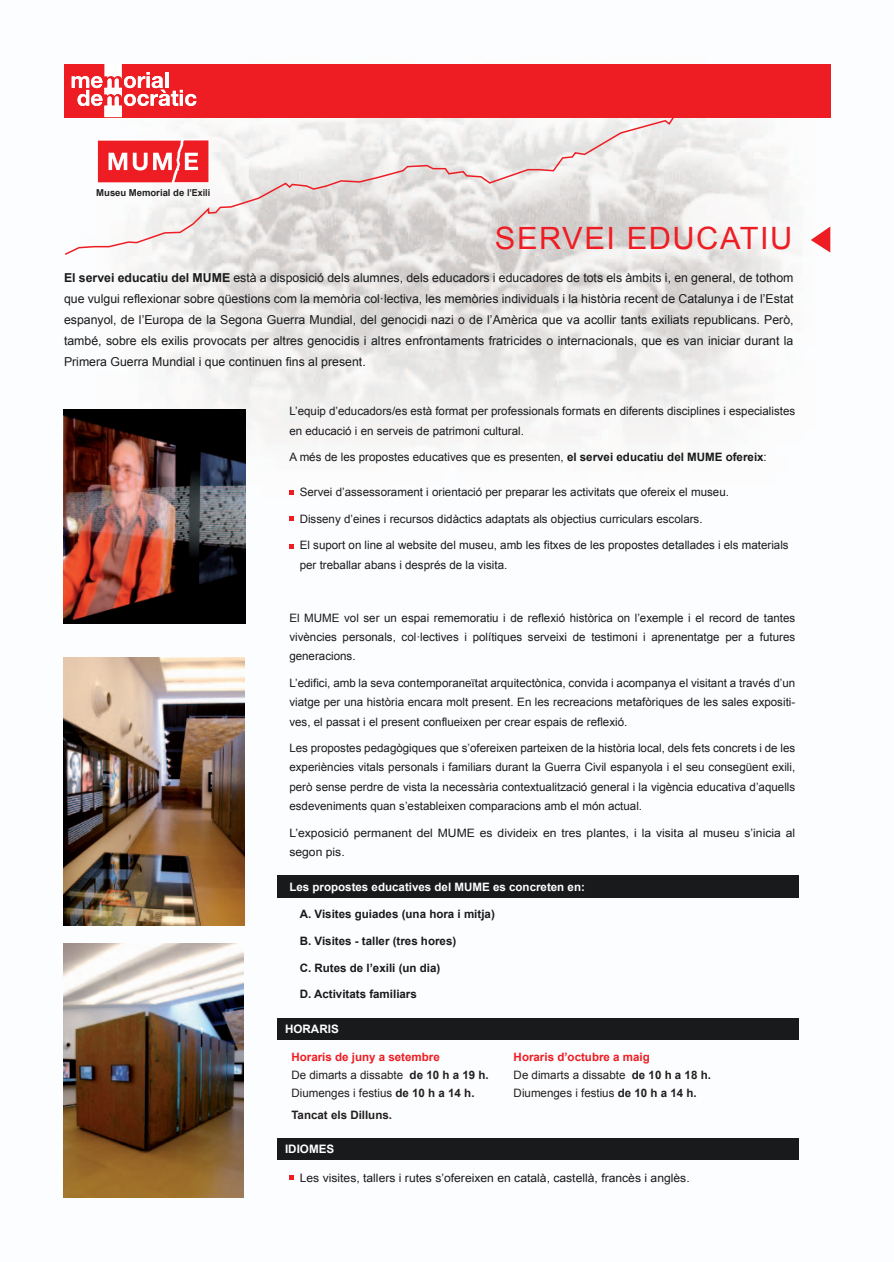
<style>
.page{position:relative;width:894px;height:1262px;background:#fff}
.page>*{position:absolute;margin:0;border:0;box-sizing:border-box;transform-origin:0 0}
.t1{font:30.75px "Arial";letter-spacing:.05em;color:#ee1d23}
.t2{font:12.3px/21px "Arial";color:#191a1c;text-align:justify}
.t3{font:700 11.7px "Arial";color:#fff}
.t4{font:11.55px/19.2px "Arial";color:#191a1c;text-align:justify}
.t5{font:11.55px/19.2px "Arial";color:#191a1c;scale:1.05 1}
.t6{font:11.55px/18px "Arial";color:#231f20}
.t7{font:700 11.55px "Arial";color:#191a1c}
.t8{font:700 11.55px "Arial";color:#fff}
.t9{font:700 11.55px "Arial";color:#231f20}
.t10{font:700 9.45px "Arial";color:#231f20}
.s1{font-weight:700}
.s2{font-weight:700;color:#ee1d23}
</style>
<div class="page">
<img style="left:63px;top:64px;width:768px;height:1134px">
<div style="left:277px;top:875px;width:521px;height:23px;background:#191a1c"></div>
<div style="left:64px;top:64px;width:765px;height:53px;background:#ee1d23"></div>
<svg style="left:104px;top:64px;width:65px;height:9px"></svg>
<svg style="left:63px;top:73px;width:764px;height:183px"></svg>
<svg style="left:289px;top:490px;width:5px;height:4px"></svg>
<svg style="left:289px;top:516px;width:5px;height:5px"></svg>
<svg style="left:289px;top:544px;width:5px;height:4px"></svg>
<svg style="left:289px;top:1175px;width:5px;height:4px"></svg>
<div style="left:277px;top:1017px;width:521px;height:22px;background:#191a1c"></div>
<div style="left:277px;top:1138px;width:521px;height:22px;background:#191a1c"></div>
<svg style="left:810px;top:226px;width:19px;height:26px"></svg>
<img style="left:64px;top:410px;width:181px;height:213px">
<img style="left:64px;top:943px;width:180px;height:254px">
<img style="left:64px;top:657px;width:180px;height:268px">
<p class="t10" style="left:96px;top:187px;width:115px">Museu Memorial de l’Exili</p>
<h1 class="t1" style="left:494px;top:218px;width:299px">SERVEI EDUCATIU</h1>
<p class="t2" style="left:64px;top:267px;width:730px"><span class="s1">El servei educatiu del MUME</span> està a disposició dels alumnes, dels educadors i educadores de tots els àmbits i, en general, de tothom que vulgui reflexionar sobre qüestions com la memòria col·lectiva, les memòries individuals i la història recent de Catalunya i de l’Estat espanyol, de l’Europa de la Segona Guerra Mundial, del genocidi nazi o de l’Amèrica que va acollir tants exiliats republicans. Però, també, sobre els exilis provocats per altres genocidis i altres enfrontaments fratricides o internacionals, que es van iniciar durant la Primera Guerra Mundial i que continuen fins al present.</p>
<p class="t4" style="left:289px;top:402px;width:507px">L’equip d’educadors/es està format per professionals formats en diferents disciplines i especialistes en educació i en serveis de patrimoni cultural.</p>
<p class="t4" style="left:289px;top:448px;width:478px">A més de les propostes educatives que es presenten, <span class="s1">el servei educatiu del MUME ofereix</span>:</p>
<p class="t4" style="left:299px;top:482px;width:430px">Servei d’assessorament i orientació per preparar les activitats que ofereix el museu.</p>
<p class="t4" style="left:299px;top:509px;width:404px">Disseny d’eines i recursos didàctics adaptats als objectius curriculars escolars.</p>
<p class="t4" style="left:299px;top:536px;width:490px">El suport on line al website del museu, amb les fitxes de les propostes detallades i els materials per treballar abans i després de la visita.</p>
<p class="t4" style="left:289px;top:608px;width:507px">El MUME vol ser un espai rememoratiu i de reflexió històrica on l’exemple i el record de tantes vivències personals, col·lectives i polítiques serveixi de testimoni i aprenentatge per a futures generacions.</p>
<p class="t4" style="left:289px;top:673px;width:507px">L’edifici, amb la seva contemporaneïtat arquitectònica, convida i acompanya el visitant a través d’un viatge per una història encara molt present. En les recreacions metafòriques de les sales expositi&shy;ves, el passat i el present conflueixen per crear espais de reflexió.</p>
<p class="t4" style="left:289px;top:738px;width:507px">Les propostes pedagògiques que s’ofereixen parteixen de la història local, dels fets concrets i de les experiències vitals personals i familiars durant la Guerra Civil espanyola i el seu consegüent exili, però sense perdre de vista la necessària contextualització general i la vigència educativa d’aquells esdeveniments quan s’estableixen comparacions amb el món actual.</p>
<p class="t5" style="left:289px;top:823px;width:483px">L’exposició permanent del MUME es divideix en tres plantes, i la visita al museu s’inicia al segon pis.</p>
<p class="t8" style="left:289px;top:879px;width:297px">Les propostes educatives del MUME es concreten en:</p>
<p class="t7" style="left:299px;top:906px;width:196px">A. Visites guiades (una hora i mitja)</p>
<p class="t7" style="left:299px;top:933px;width:158px">B. Visites - taller (tres hores)</p>
<p class="t7" style="left:299px;top:960px;width:142px">C. Rutes de l’exili (un dia)</p>
<p class="t7" style="left:299px;top:986px;width:119px">D. Activitats familiars</p>
<p class="t3" style="left:285px;top:1021px;width:55px">HORARIS</p>
<p class="t6" style="left:291px;top:1048px;width:199px"><span class="s2">Horaris de juny a setembre<br></span>De dimarts a dissabte <span class="s1">de 10 h a 19 h.<br></span>Diumenges i festius <span class="s1">de 10 h a 14 h.</span></p>
<p class="t9" style="left:291px;top:1107px;width:102px">Tancat els Dilluns.</p>
<p class="t3" style="left:285px;top:1141px;width:51px">IDIOMES</p>
<p class="t6" style="left:513px;top:1048px;width:199px"><span class="s2">Horaris d’octubre a maig<br></span>De dimarts a dissabte <span class="s1">de 10 h a 18 h.<br></span>Diumenges i festius <span class="s1">de 10 h a 14 h.</span></p>
<p class="t5" style="left:299px;top:1168px;width:373px">Les visites, tallers i rutes s’ofereixen en català, castellà, francès i anglès.</p>
</div>
